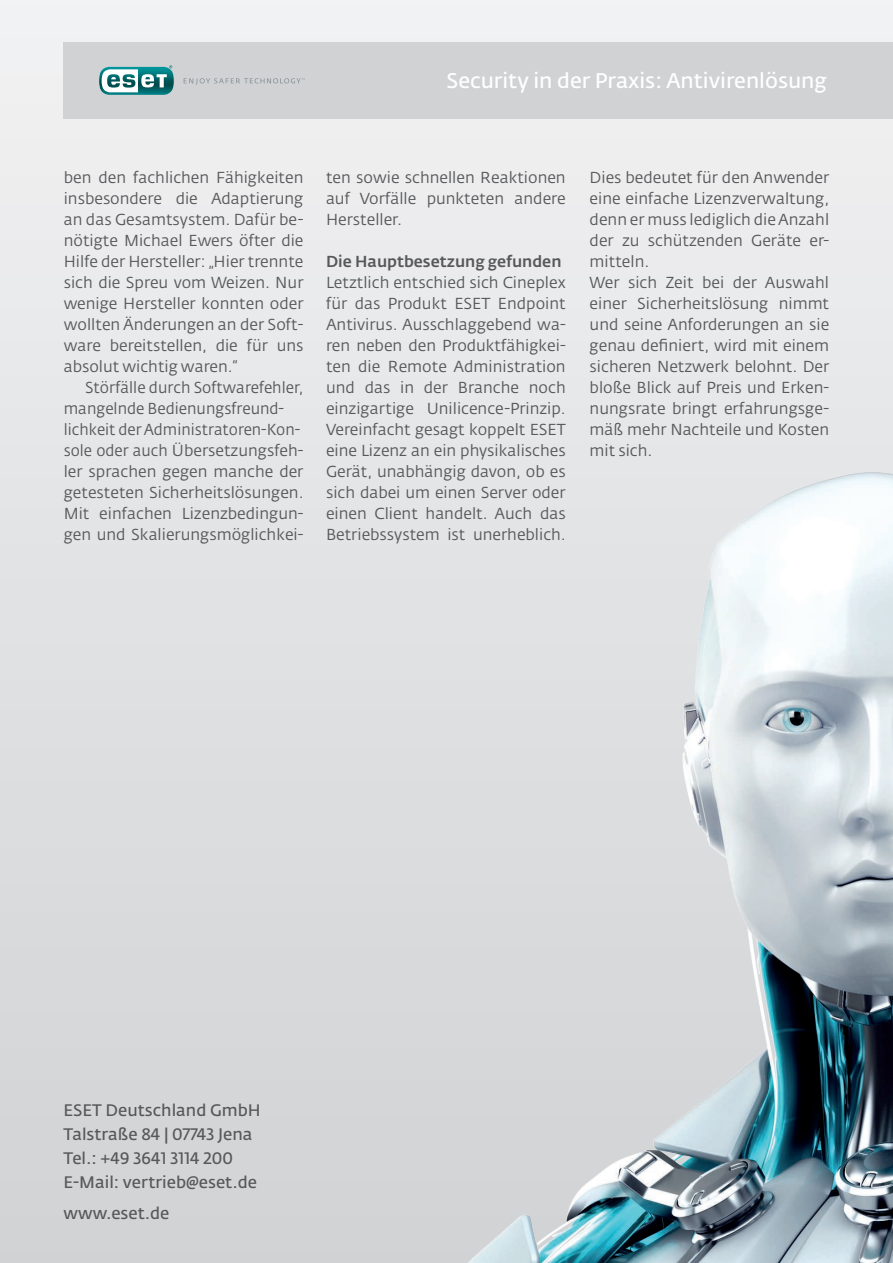
<style>
.page{position:relative;width:893px;height:1263px;background:#fff}
.page>*{position:absolute;margin:0;border:0;box-sizing:border-box;transform-origin:0 0}
.t1{font:600 21px "Fedra Sans Alt Pro";color:#fff}
.t2{font:600 16.5px/24px "Fedra Sans Alt Pro";color:#57585a}
.t3{font:15.75px/21px "Fedra Sans Alt Pro";color:#57585a;text-align:justify}
.t4{font:500 15.75px "Fedra Sans Alt Pro";color:#57585a}
</style>
<div class="page">
<div style="left:0;top:0;width:893px;height:1263px;background:linear-gradient(to bottom,#f1f2f3,#d1d2d4)"></div>
<div style="left:64px;top:42px;width:829px;height:76px;background:#d1d2d4"></div>
<img style="left:380px;top:430px;width:513px;height:833px">
<svg style="left:184px;top:78px;width:121px;height:7px"></svg>
<svg style="left:99px;top:65px;width:75px;height:30px;background:#6daaac"></svg>
<h1 class="t1" style="left:446px;top:68px;width:382px">Security in der Praxis: Antivirenlösung</h1>
<p class="t3" style="left:64px;top:167px;width:241px">ben den fachlichen Fähigkeiten insbesondere die Adaptierung an das Gesamtsystem. Dafür be&shy;nötigte Michael Ewers öfter die Hilfe der Hersteller: „Hier trennte sich die Spreu vom Weizen. Nur wenige Hersteller konnten oder wollten Änderungen an der Soft&shy;ware bereitstellen, die für uns absolut wichtig waren.“</p>
<p class="t3" style="left:64px;top:377px;width:241px;text-align:left;text-indent:21px">Störfälle durch Softwarefehler, mangelnde Bedienungsfreund&shy;lichkeit der Administratoren-Kon&shy;sole oder auch Übersetzungsfeh&shy;ler sprachen gegen manche der getesteten Sicherheitslösungen.<br>Mit einfachen Lizenzbedingun&shy;gen und Skalierungsmöglichkei-</p>
<p class="t3" style="left:326px;top:167px;width:241px">ten sowie schnellen Reaktionen auf Vorfälle punkteten andere Hersteller.</p>
<p class="t4" style="left:326px;top:252px;width:237px">Die Hauptbesetzung gefunden</p>
<p class="t3" style="left:326px;top:272px;width:241px">Letztlich entschied sich Cineplex für das Produkt ESET Endpoint Antivirus. Ausschlaggebend wa&shy;ren neben den Produktfähigkei&shy;ten die Remote Administration und das in der Branche noch einzigartige Unilicence-Prinzip.<br>Vereinfacht gesagt koppelt ESET eine Lizenz an ein physikalisches Gerät, unabhängig davon, ob es sich dabei um einen Server oder einen Client handelt. Auch das Betriebssystem ist unerheblich.</p>
<p class="t3" style="left:590px;top:167px;width:241px;text-align:left">Dies bedeutet für den Anwender eine einfache Lizenzverwaltung, denn er muss lediglich die Anzahl der zu schützenden Geräte er&shy;mitteln.<br>Wer sich Zeit bei der Auswahl einer Sicherheitslösung nimmt und seine Anforderungen an sie genau definiert, wird mit einem sicheren Netzwerk belohnt. Der bloße Blick auf Preis und Erken&shy;nungsrate bringt erfahrungsge&shy;mäß mehr Nachteile und Kosten mit sich.</p>
<p class="t2" style="left:64px;top:1098px;width:199px">ESET Deutschland GmbH<br>Talstraße 84 | 07743 Jena<br>Tel.: +49 3641 3114 200<br>E-Mail: vertrieb@eset.de</p>
<p class="t2" style="left:64px;top:1202px;width:107px">www.eset.de</p>
</div>
